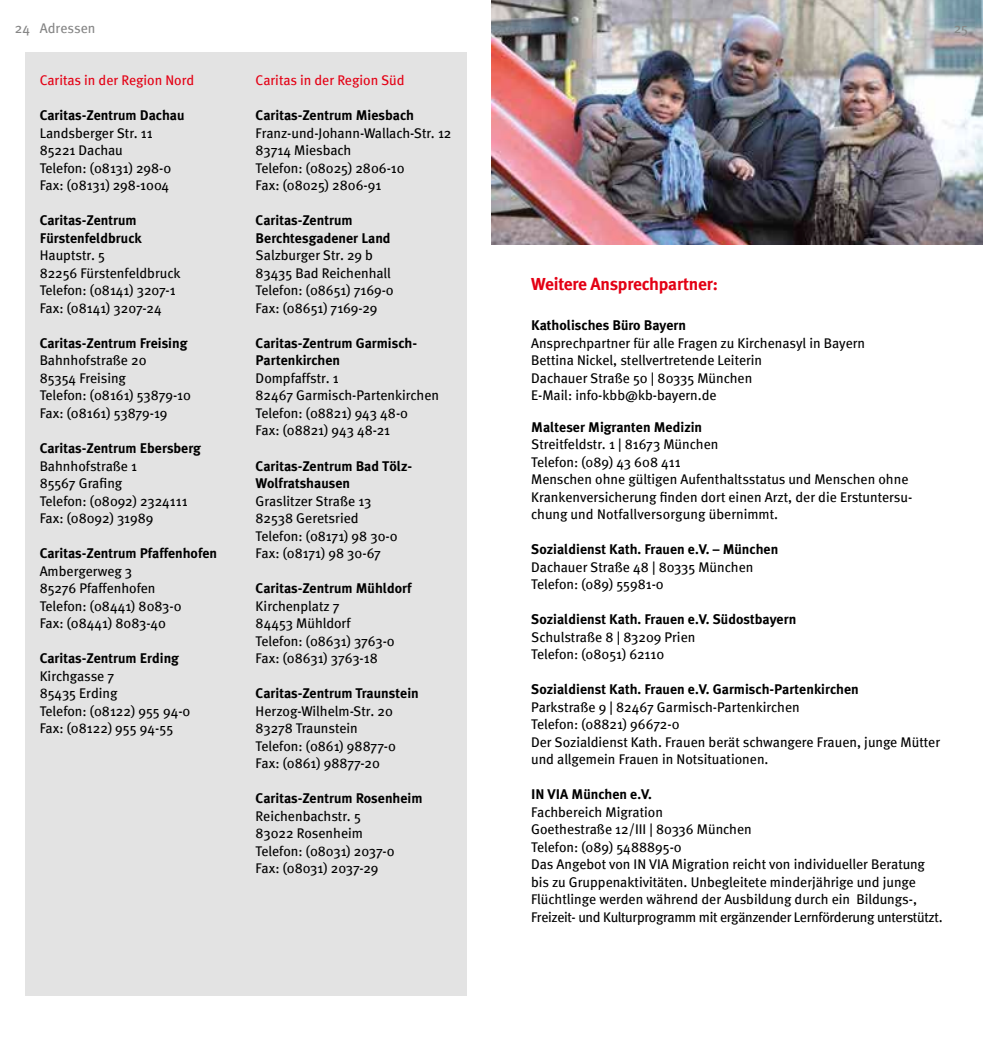
<style>
.page{position:relative;width:983px;height:1042px;background:#fff}
.page>*{position:absolute;margin:0;border:0;box-sizing:border-box;transform-origin:0 0}
.t1{font:700 17.5px "Meta";letter-spacing:-.01em;color:#e30014}
.t2{font:14px/17.5px "Meta";color:#000}
.t3{font:700 14px/17.5px "Meta Plus";color:#000}
.t4{font:14px "Meta";color:#e30014}
.t5{font:14px "Meta";color:#868686}
</style>
<div class="page">
<img style="left:491px;top:0;width:491px;height:244px">
<div style="left:25px;top:52px;width:441px;height:943px;background:#e3e3e3"></div>
<p class="t5" style="left:40px;top:20px;width:57px">Adressen</p>
<p class="t5" style="left:15px;top:20px;width:17px">24</p>
<p class="t5" style="left:953px;top:20px;width:16px">25</p>
<p class="t4" style="left:40px;top:72px;width:156px">Caritas in der Region Nord</p>
<p class="t3" style="left:40px;top:107px;width:146px">Caritas-Zentrum Dachau</p>
<p class="t2" style="left:40px;top:124px;width:133px">Landsberger Str. 11<br>85221 Dachau<br>Telefon: (08131) 298-0<br>Fax: (08131) 298-1004</p>
<p class="t3" style="left:40px;top:212px;width:103px">Caritas-Zentrum<br>Fürstenfeldbruck</p>
<p class="t2" style="left:40px;top:247px;width:142px">Hauptstr. 5<br>82256 Fürstenfeldbruck<br>Telefon: (08141) 3207-1<br>Fax: (08141) 3207-24</p>
<p class="t3" style="left:40px;top:334px;width:149px">Caritas-Zentrum Freising</p>
<p class="t2" style="left:40px;top:352px;width:153px">Bahnhofstraße 20<br>85354 Freising<br>Telefon: (08161) 53879-10<br>Fax: (08161) 53879-19</p>
<p class="t3" style="left:40px;top:439px;width:163px">Caritas-Zentrum Ebersberg</p>
<p class="t2" style="left:40px;top:457px;width:149px">Bahnhofstraße 1<br>85567 Grafing<br>Telefon: (08092) 2324111<br>Fax: (08092) 31989</p>
<p class="t3" style="left:40px;top:544px;width:179px">Caritas-Zentrum Pfaffenhofen</p>
<p class="t2" style="left:40px;top:562px;width:143px">Ambergerweg 3<br>85276 Pfaffenhofen<br>Telefon: (08441) 8083-0<br>Fax: (08441) 8083-40</p>
<p class="t3" style="left:40px;top:649px;width:141px">Caritas-Zentrum Erding</p>
<p class="t2" style="left:40px;top:667px;width:152px">Kirchgasse 7<br>85435 Erding<br>Telefon: (08122) 955 94-0<br>Fax: (08122) 955 94-55</p>
<p class="t4" style="left:255px;top:72px;width:150px">Caritas in der Region Süd</p>
<p class="t3" style="left:255px;top:107px;width:160px">Caritas-Zentrum Miesbach</p>
<p class="t2" style="left:255px;top:124px;width:197px">Franz-und-Johann-Wallach-Str. 12<br>83714 Miesbach<br>Telefon: (08025) 2806-10<br>Fax: (08025) 2806-91</p>
<p class="t3" style="left:255px;top:212px;width:136px">Caritas-Zentrum<br>Berchtesgadener Land</p>
<p class="t2" style="left:255px;top:247px;width:140px">Salzburger Str. 29 b<br>83435 Bad Reichenhall<br>Telefon: (08651) 7169-0<br>Fax: (08651) 7169-29</p>
<p class="t3" style="left:255px;top:334px;width:163px">Caritas-Zentrum Garmisch-<br>Partenkirchen</p>
<p class="t2" style="left:255px;top:369px;width:185px">Dompfaffstr. 1<br>82467 Garmisch-Partenkirchen<br>Telefon: (08821) 943 48-0<br>Fax: (08821) 943 48-21</p>
<p class="t3" style="left:255px;top:457px;width:158px">Caritas-Zentrum Bad Tölz-<br>Wolfratshausen</p>
<p class="t2" style="left:255px;top:492px;width:143px">Graslitzer Straße 13<br>82538 Geretsried<br>Telefon: (08171) 98 30-0<br>Fax: (08171) 98 30-67</p>
<p class="t3" style="left:255px;top:579px;width:157px">Caritas-Zentrum Mühldorf</p>
<p class="t2" style="left:255px;top:597px;width:141px">Kirchenplatz 7<br>84453 Mühldorf<br>Telefon: (08631) 3763-0<br>Fax: (08631) 3763-18</p>
<p class="t3" style="left:255px;top:684px;width:164px">Caritas-Zentrum Traunstein</p>
<p class="t2" style="left:255px;top:702px;width:142px">Herzog-Wilhelm-Str. 20<br>83278 Traunstein<br>Telefon: (0861) 98877-0<br>Fax: (0861) 98877-20</p>
<p class="t3" style="left:255px;top:789px;width:168px">Caritas-Zentrum Rosenheim</p>
<p class="t2" style="left:255px;top:807px;width:140px">Reichenbachstr. 5<br>83022 Rosenheim<br>Telefon: (08031) 2037-0<br>Fax: (08031) 2037-29</p>
<p class="t1" style="left:531px;top:273px;width:188px">Weitere Ansprechpartner:</p>
<p class="t3" style="left:531px;top:317px;width:156px">Katholisches Büro Bayern</p>
<p class="t2" style="left:531px;top:334px;width:335px">Ansprechpartner für alle Fragen zu Kirchenasyl in Bayern Bettina Nickel, stellvertretende Leiterin<br>Dachauer Straße 50 | 80335 München<br>E-Mail: info-kbb@kb-bayern.de</p>
<p class="t3" style="left:531px;top:418px;width:172px">Malteser Migranten Medizin</p>
<p class="t2" style="left:531px;top:435px;width:382px">Streitfeldstr. 1 | 81673 München<br>Telefon: (089) 43 608 411<br>Menschen ohne gültigen Aufenthaltsstatus und Menschen ohne Krankenversicherung finden dort einen Arzt, der die Erstuntersu&shy;chung und Notfallversorgung übernimmt.</p>
<p class="t3" style="left:531px;top:541px;width:248px">Sozialdienst Kath. Frauen e.V. – München</p>
<p class="t2" style="left:531px;top:558px;width:224px">Dachauer Straße 48 | 80335 München<br>Telefon: (089) 55981-0</p>
<p class="t3" style="left:531px;top:611px;width:266px">Sozialdienst Kath. Frauen e.V. Südostbayern</p>
<p class="t2" style="left:531px;top:628px;width:166px">Schulstraße 8 | 83209 Prien<br>Telefon: (08051) 62110</p>
<p class="t3" style="left:531px;top:681px;width:329px">Sozialdienst Kath. Frauen e.V. Garmisch-Partenkirchen</p>
<p class="t2" style="left:531px;top:698px;width:410px">Parkstraße 9 | 82467 Garmisch-Partenkirchen<br>Telefon: (08821) 96672-0<br>Der Sozialdienst Kath. Frauen berät schwangere Frauen, junge Mütter und allgemein Frauen in Notsituationen.</p>
<p class="t3" style="left:531px;top:786px;width:122px">IN VIA München e.V.</p>
<p class="t2" style="left:531px;top:803px;width:413px">Fachbereich Migration<br>Goethestraße 12/III | 80336 München<br>Telefon: (089) 5488895-0<br>Das Angebot von IN VIA Migration reicht von individueller Beratung bis zu Gruppenaktivitäten. Unbegleitete minderjährige und junge Flüchtlinge werden während der Ausbildung durch ein Bildungs-, Freizeit- und Kulturprogramm mit ergänzender Lernförderung unterstützt.</p>
</div>
